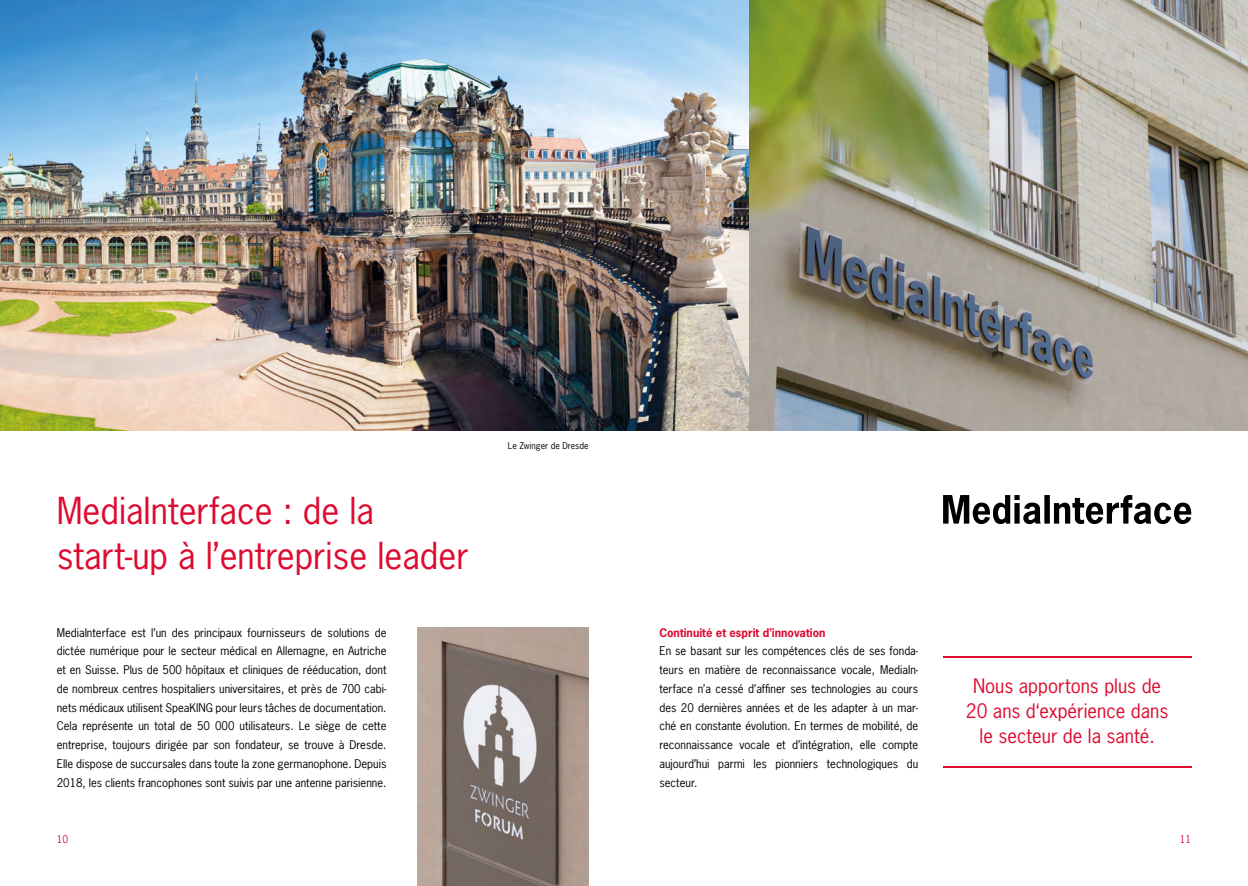
<style>
.page{position:relative;width:1248px;height:886px;background:#fff}
.page>*{position:absolute;margin:0;border:0;box-sizing:border-box;transform-origin:0 0}
.Headline_28_36_pt{font:35px/45px "News Gothic LT";color:#dd0b2f}
.Subline{font:18.75px/25px "News Gothic LT";color:#dd0b2f;text-align:center}
.Fließtext_normal{font:11.25px/18.8px "News Gothic LT";color:#000;text-align:justify}
.Fließtext_normal-2{font:700 11.25px "News Gothic LT";color:#dd0b2f}
.t1{font:10px "News Gothic LT";color:#dd0b2f}
.Fließtext_normal-3{font:8.75px "News Gothic LT";color:#000}
</style>
<div class="page">
<img style="left:417px;top:627px;width:171px;height:259px">
<hr style="left:943px;top:656px;width:248px;height:1px;background:#dd0b2f">
<img style="left:0;top:0;width:1247px;height:430px">
<hr style="left:943px;top:767px;width:248px;height:1px;background:#dd0b2f">
<svg style="left:943px;top:495px;width:248px;height:29px"></svg>
<p class="Headline_28_36_pt" style="left:57px;top:488px;width:413px">MediaInterface : de la start-up à l’entreprise leader</p>
<p class="Fließtext_normal" style="left:57px;top:623px;width:331px">MediaInterface est l’un des principaux fournisseurs de solutions de dictée numérique pour le secteur médical en Allemagne, en Autriche et en Suisse. Plus de 500 hôpitaux et cliniques de rééducation, dont de nombreux centres hospitaliers universitaires, et près de 700 cabi&shy;nets médicaux utilisent SpeaKING pour leurs tâches de documentation.<br>Cela représente un total de 50 000 utilisateurs. Le siège de cette entreprise, toujours dirigée par son fondateur, se trouve à Dresde.<br>Elle dispose de succursales dans toute la zone germanophone. Depuis 2018, les clients francophones sont suivis par une antenne parisienne.</p>
<p class="Fließtext_normal-3" style="left:508px;top:440px;width:82px">Le Zwinger de Dresde</p>
<p class="Fließtext_normal-2" style="left:659px;top:625px;width:167px">Continuité et esprit d’innovation</p>
<p class="Fließtext_normal" style="left:659px;top:642px;width:260px">En se basant sur les compétences clés de ses fonda&shy;teurs en matière de reconnaissance vocale, MediaIn&shy;terface n’a cessé d’affiner ses technologies au cours des 20 dernières années et de les adapter à un mar&shy;ché en constante évolution. En termes de mobilité, de reconnaissance vocale et d’intégration, elle compte aujourd’hui parmi les pionniers technologiques du secteur.</p>
<p class="Subline" style="left:965px;top:673px;width:204px">Nous apportons plus de<br>20 ans d‘expérience dans le secteur de la santé.</p>
<p class="t1" style="left:57px;top:833px;width:13px">10</p>
<p class="t1" style="left:1179px;top:833px;width:13px">11</p>
</div>
